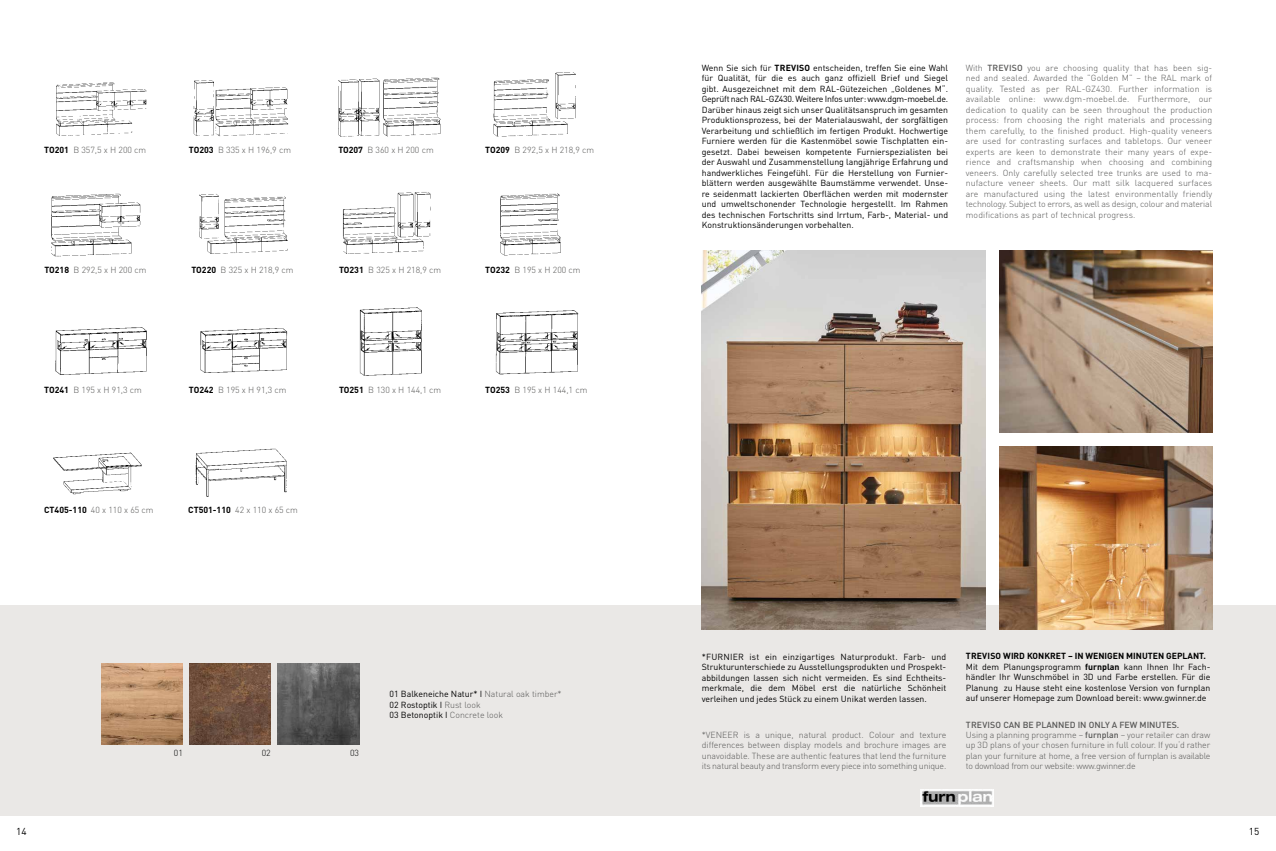
<style>
.page{position:relative;width:1276px;height:851px;background:#fff}
.page>*{position:absolute;margin:0;border:0;box-sizing:border-box;transform-origin:0 0}
.t1{font:10px "DIN Pro";color:#000}
.t2{font:300 8.75px/10.5px "DIN Pro";letter-spacing:-.005em;color:#575756;text-align:justify}
.t3{font:8.75px/10.5px "DIN Pro";color:#000}
.t4{font:300 8.75px "DIN Pro";color:#000}
.s1{font-weight:700;color:#000}
.s2{font-weight:300;color:#575756}
.s3{font-weight:700}
.s4{font-weight:500}
</style>
<div class="page">
<div style="left:0;top:605px;width:1276px;height:210px;background:#eae8e6"></div>
<img style="left:56px;top:82px;width:91px;height:54px">
<img style="left:51px;top:193px;width:90px;height:64px">
<img style="left:359px;top:307px;width:63px;height:69px">
<img style="left:500px;top:193px;width:61px;height:63px">
<img style="left:495px;top:310px;width:84px;height:65px">
<img style="left:55px;top:327px;width:92px;height:48px">
<img style="left:193px;top:80px;width:96px;height:57px">
<img style="left:200px;top:328px;width:88px;height:45px">
<img style="left:53px;top:452px;width:89px;height:43px">
<img style="left:493px;top:72px;width:83px;height:65px">
<img style="left:338px;top:77px;width:103px;height:60px">
<img style="left:343px;top:192px;width:88px;height:62px">
<img style="left:189px;top:663px;width:82px;height:81px">
<img style="left:277px;top:663px;width:82px;height:81px">
<img style="left:101px;top:663px;width:81px;height:81px">
<img style="left:195px;top:448px;width:92px;height:49px">
<img style="left:999px;top:447px;width:213px;height:182px">
<img style="left:999px;top:250px;width:213px;height:182px">
<img style="left:920px;top:789px;width:73px;height:17px">
<img style="left:702px;top:250px;width:283px;height:379px">
<img style="left:199px;top:194px;width:89px;height:60px">
<p class="t2" style="left:44px;top:144px;width:103px"><span class="s1">TO201</span> B 357,5 x H 200 cm</p>
<p class="t2" style="left:189px;top:144px;width:104px"><span class="s1">TO203</span> B 335 x H 196,9 cm</p>
<p class="t2" style="left:338px;top:143px;width:97px"><span class="s1">TO207</span> B 360 x H 200 cm</p>
<p class="t2" style="left:485px;top:143px;width:110px"><span class="s1">TO209</span> B 292,5 x H 218,9 cm</p>
<p class="t2" style="left:191px;top:264px;width:104px"><span class="s1">TO220</span> B 325 x H 218,9 cm</p>
<p class="t2" style="left:44px;top:264px;width:104px"><span class="s1">TO218</span> B 292,5 x H 200 cm</p>
<p class="t2" style="left:339px;top:264px;width:104px"><span class="s1">TO231</span> B 325 x H 218,9 cm</p>
<p class="t2" style="left:485px;top:264px;width:97px"><span class="s1">TO232</span> B 195 x H 200 cm</p>
<p class="t2" style="left:44px;top:384px;width:99px"><span class="s1">TO241</span> B 195 x H 91,3 cm</p>
<p class="t2" style="left:189px;top:384px;width:99px"><span class="s1">TO242</span> B 195 x H 91,3 cm</p>
<p class="t2" style="left:485px;top:384px;width:104px"><span class="s1">TO253</span> B 195 x H 144,1 cm</p>
<p class="t2" style="left:339px;top:384px;width:104px"><span class="s1">TO251</span> B 130 x H 144,1 cm</p>
<p class="t2" style="left:44px;top:503px;width:111px"><span class="s1">CT405-110</span> 40 x 110 x 65 cm</p>
<p class="t2" style="left:188px;top:504px;width:111px"><span class="s1">CT501-110</span> 42 x 110 x 65 cm</p>
<p class="t4" style="left:174px;top:746px;width:10px">01</p>
<p class="t4" style="left:262px;top:746px;width:10px">02</p>
<p class="t4" style="left:350px;top:746px;width:10px">03</p>
<p class="t3" style="left:389px;top:688px;width:174px">01 Balkeneiche Natur* I <span class="s2">Natural oak timber*<br></span>02 Rostoptik I <span class="s2">Rust look<br></span>03 Betonoptik I <span class="s2">Concrete look</span></p>
<p class="t3" style="left:702px;top:62px;width:248px;text-align:justify">Wenn Sie sich für <span class="s3">TREVISO</span> entscheiden, treffen Sie eine Wahl für Qualität, für die es auch ganz offiziell Brief und Siegel gibt. Ausgezeichnet mit dem RAL-Gütezeichen „Goldenes M“.<br>Geprüft nach RAL-GZ430. Weitere Infos unter: www.dgm-moebel.de.<br>Darüber hinaus zeigt sich unser Qualitätsanspruch im gesamten Produktionsprozess, bei der Materialauswahl, der sorgfältigen Verarbeitung und schließlich im fertigen Produkt. Hochwertige Furniere werden für die Kastenmöbel sowie Tischplatten ein&shy;gesetzt. Dabei beweisen kompetente Furnierspezialisten bei der Auswahl und Zusammenstellung langjährige Erfahrung und handwerkliches Feingefühl. Für die Herstellung von Furnier&shy;blättern werden ausgewählte Baumstämme verwendet. Unse&shy;re seidenmatt lackierten Oberflächen werden mit modernster und umweltschonender Technologie hergestellt. Im Rahmen des technischen Fortschritts sind Irrtum, Farb-, Material- und Konstruktionsänderungen vorbehalten.</p>
<p class="t2" style="left:966px;top:61px;width:248px">With <span class="s4">TREVISO</span> you are choosing quality that has been sig&shy;ned and sealed. Awarded the ”Golden M” – the RAL mark of quality. Tested as per RAL-GZ430. Further information is available online: www.dgm-moebel.de. Furthermore, our dedication to quality can be seen throughout the production process: from choosing the right materials and processing them carefully, to the finished product. High-quality veneers are used for contrasting surfaces and tabletops. Our veneer experts are keen to demonstrate their many years of expe&shy;rience and craftsmanship when choosing and combining veneers. Only carefully selected tree trunks are used to ma&shy;nufacture veneer sheets. Our matt silk lacquered surfaces are manufactured using the latest environmentally friendly technology. Subject to errors, as well as design, colour and material modifications as part of technical progress.</p>
<p class="t3" style="left:702px;top:651px;width:246px;text-align:justify">*FURNIER ist ein einzigartiges Naturprodukt. Farb- und Strukturunterschiede zu Ausstellungsprodukten und Prospekt&shy;abbildungen lassen sich nicht vermeiden. Es sind Echtheits&shy;merkmale, die dem Möbel erst die natürliche Schönheit verleihen und jedes Stück zu einem Unikat werden lassen.</p>
<p class="t2" style="left:702px;top:728px;width:246px">*VENEER is a unique, natural product. Colour and texture differences between display models and brochure images are unavoidable. These are authentic features that lend the furniture its natural beauty and transform every piece into something unique.</p>
<p class="t3" style="left:966px;top:650px;width:246px"><span class="s3">TREVISO WIRD KONKRET – IN WENIGEN MINUTEN GEPLANT.<br></span>Mit dem Planungsprogramm <span class="s3">furnplan</span> kann Ihnen Ihr Fach&shy;händler Ihr Wunschmöbel in 3D und Farbe erstellen. Für die Planung zu Hause steht eine kostenlose Version von furnplan auf unserer Homepage zum Download bereit: www.gwinner.de</p>
<p class="t2" style="left:966px;top:718px;width:246px;text-align:left"><span class="s4">TREVISO CAN BE PLANNED IN ONLY A FEW MINUTES.<br></span>Using a planning programme – <span class="s4">furnplan</span> – your retailer can draw up 3D plans of your chosen furniture in full colour. If you‘d rather plan your furniture at home, a free version of furnplan is available to download from our website: www.gwinner.de</p>
<p class="t1" style="left:16px;top:824px;width:12px">14</p>
<p class="t1" style="left:1248px;top:824px;width:12px">15</p>
</div>
